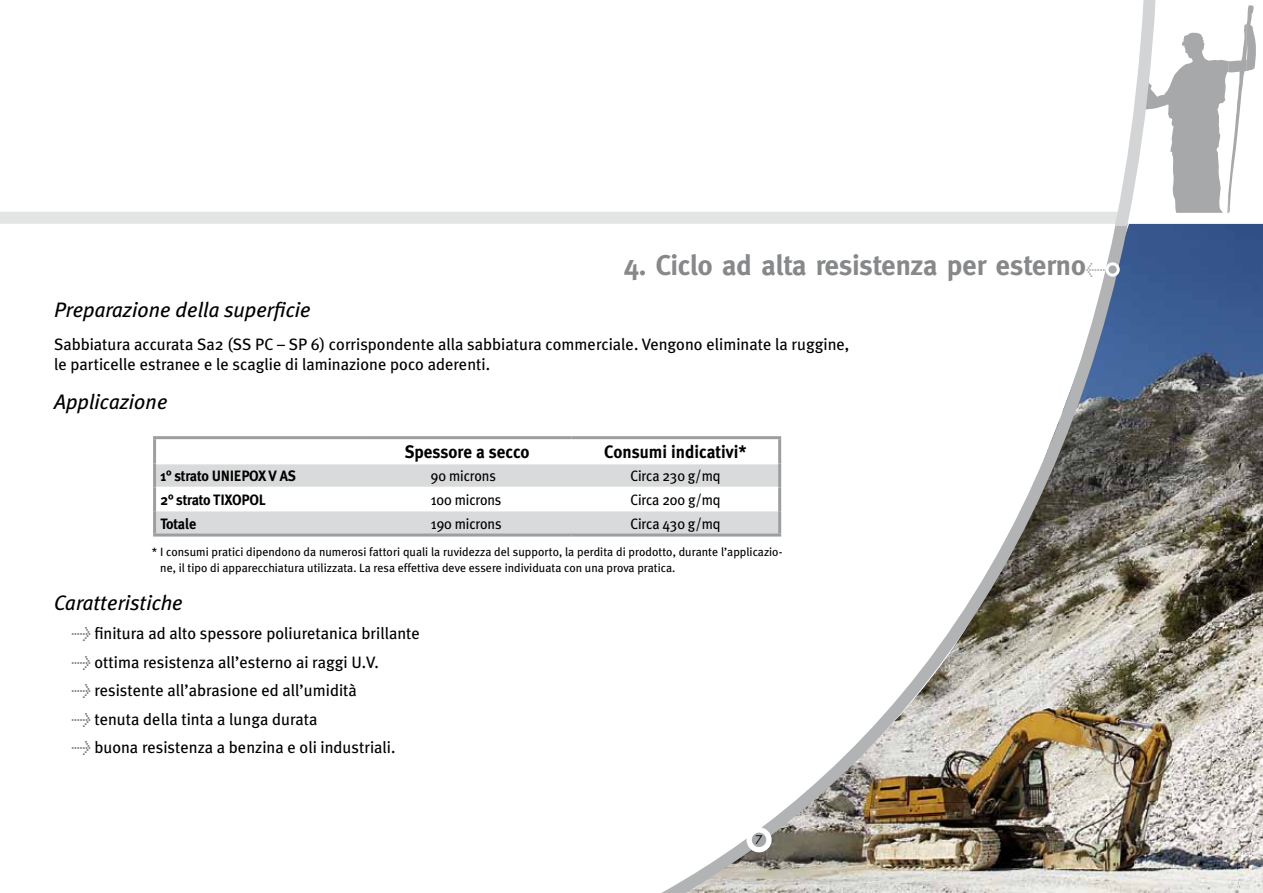
<style>
.page{position:relative;width:1263px;height:893px;background:#fff}
.page>*{position:absolute;margin:0;border:0;box-sizing:border-box;transform-origin:0 0}
.t1{font:700 28.5px "Meta";color:#87888a}
.t2{font:italic 21px "Meta Plus";color:#000}
.t3{font:700 18px "Meta Plus";color:#000;scale:.95 1}
.t4{font:16.5px/28.7px "Meta Plus";color:#000}
.t5{font:15px "Meta Plus";letter-spacing:-.01em;color:#000;scale:.95 1}
.t6{font:700 15px "Meta Plus";letter-spacing:-.02em;color:#000;scale:.95 1}
.t7{font:12px/16.5px "Meta Plus";color:#000}
.t8{font:11.55px "Futura";color:#000}
.s1{font-family:"Meta Plus";font-weight:400;font-size:16.5px;color:#a7a8aa}
.s2{font-style:italic;color:#707172}
</style>
<div class="page">
<div style="left:0;top:212px;width:1118px;height:12px;background:#e3e4e4"></div>
<img style="left:1203px;top:395px;width:60px;height:498px">
<svg style="left:631px;top:225px;width:572px;height:668px"></svg>
<svg style="left:1120px;top:224px;width:143px;height:171px;fill:#395b8f"></svg>
<svg style="left:749px;top:830px;width:20px;height:20px"></svg>
<div style="left:746px;top:827px;width:25px;height:25px;border:5px solid #fff;border-radius:50%"></div>
<svg style="left:1203px;top:5px;width:53px;height:208px"></svg>
<svg style="left:1115px;top:0;width:88px;height:225px"></svg>
<div style="left:1107px;top:264px;width:11px;height:11px;background:#a7a8aa;border-radius:50%"></div>
<div style="left:1105px;top:262px;width:15px;height:15px;border:3px solid #fff;border-radius:50%"></div>
<svg style="left:156px;top:464px;width:622px;height:70px"></svg>
<hr style="left:153px;top:436px;width:210px;height:3px;background:#9c9e9f">
<hr style="left:153px;top:439px;width:3px;height:25px;background:#9c9e9f">
<hr style="left:363px;top:436px;width:208px;height:3px;background:#9c9e9f">
<hr style="left:571px;top:436px;width:210px;height:3px;background:#9c9e9f">
<hr style="left:778px;top:439px;width:3px;height:25px;background:#9c9e9f">
<hr style="left:153px;top:464px;width:3px;height:23px;background:#9c9e9f">
<hr style="left:778px;top:464px;width:3px;height:23px;background:#9c9e9f">
<hr style="left:778px;top:487px;width:3px;height:24px;background:#9c9e9f">
<hr style="left:778px;top:511px;width:3px;height:23px;background:#9c9e9f">
<hr style="left:571px;top:463px;width:207px;height:1px;background:#fff">
<hr style="left:156px;top:487px;width:207px;height:1px;background:#fff">
<hr style="left:363px;top:487px;width:208px;height:1px;background:#fff">
<hr style="left:571px;top:487px;width:207px;height:1px;background:#fff">
<hr style="left:153px;top:487px;width:3px;height:24px;background:#9c9e9f">
<hr style="left:153px;top:511px;width:3px;height:23px;background:#9c9e9f">
<hr style="left:153px;top:534px;width:210px;height:3px;background:#9c9e9f">
<hr style="left:363px;top:534px;width:208px;height:3px;background:#9c9e9f">
<hr style="left:571px;top:534px;width:210px;height:3px;background:#9c9e9f">
<h1 class="t1" style="left:623px;top:249px;width:483px">4. Ciclo ad alta resistenza per esterno<span class="s1">&lt;</span></h1>
<p class="t2" style="left:54px;top:298px;width:258px">Preparazione della superficie</p>
<p class="t4" style="left:54px;top:334px;width:797px;line-height:20.2px">Sabbiatura accurata Sa2 (SS PC – SP 6) corrispondente alla sabbiatura commerciale. Vengono eliminate la ruggine, le particelle estranee e le scaglie di laminazione poco aderenti.</p>
<p class="t2" style="left:54px;top:389px;width:115px">Applicazione</p>
<p class="t3" style="left:405px;top:441px;width:133px">Spessore a secco</p>
<p class="t3" style="left:604px;top:441px;width:152px">Consumi indicativi*</p>
<p class="t6" style="left:161px;top:467px;width:144px">1° strato UNIEPOX V AS</p>
<p class="t5" style="left:431px;top:468px;width:70px">90 microns</p>
<p class="t5" style="left:630px;top:468px;width:96px">Circa 230 g/mq</p>
<p class="t6" style="left:161px;top:491px;width:112px">2° strato TIXOPOL</p>
<p class="t5" style="left:431px;top:491px;width:76px">100 microns</p>
<p class="t5" style="left:630px;top:491px;width:96px">Circa 200 g/mq</p>
<p class="t6" style="left:161px;top:515px;width:39px">Totale</p>
<p class="t5" style="left:431px;top:515px;width:76px">190 microns</p>
<p class="t5" style="left:630px;top:515px;width:96px">Circa 430 g/mq</p>
<p class="t7" style="left:160px;top:543px;width:624px;text-indent:-9px">* I consumi pratici dipendono da numerosi fattori quali la ruvidezza del supporto, la perdita di prodotto, durante l’applicazio&shy;ne, il tipo di apparecchiatura utilizzata. La resa effettiva deve essere individuata con una prova pratica.</p>
<p class="t2" style="left:54px;top:591px;width:130px">Caratteristiche</p>
<p class="t4" style="left:71px;top:619px;width:350px"><span class="s2">&gt;</span> finitura ad alto spessore poliuretanica brillante <span class="s2">&gt;</span> ottima resistenza all’esterno ai raggi U.V.<br><span class="s2">&gt;</span> resistente all’abrasione ed all’umidità<br><span class="s2">&gt;</span> tenuta della tinta a lunga durata<br><span class="s2">&gt;</span> buona resistenza a benzina e oli industriali.</p>
<p class="t8" style="left:755px;top:832px;width:9px">7</p>
</div>
